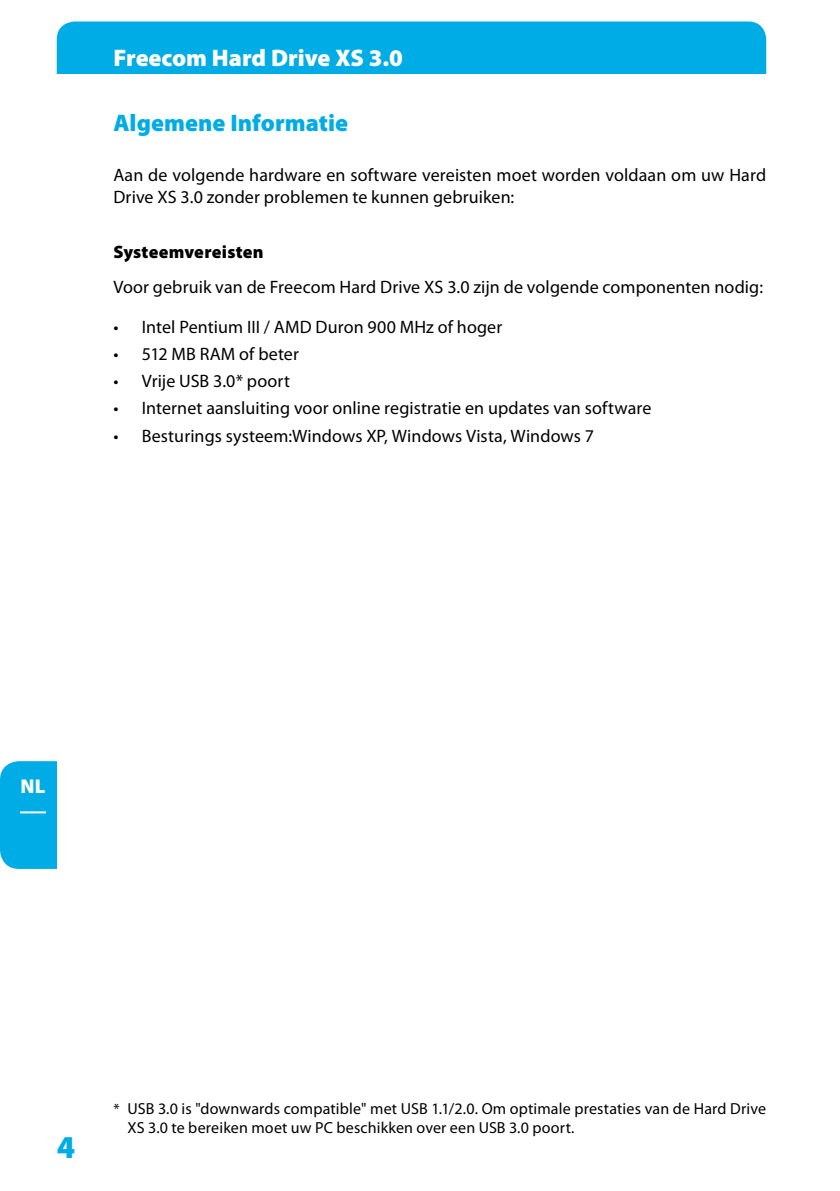
<style>
.page{position:relative;width:840px;height:1191px;background:#fff}
.page>*{position:absolute;margin:0;border:0;box-sizing:border-box;transform-origin:0 0}
.t1{font:900 24px "Myriad Pro";color:#fff}
.t2{font:900 24px "Myriad Pro";color:#00ace5}
.t3{font:900 20px "Myriad Pro";color:#fff}
.t4{font:18px/21.6px "Myriad Pro";letter-spacing:.005em;color:#000}
.t5{font:900 18px "Myriad Pro";letter-spacing:.015em;color:#000}
.t6{font:16px/19.2px "Myriad Pro";letter-spacing:.01em;color:#000}
.s1{font-size:15px}
</style>
<div class="page">
<div style="left:57px;top:22px;width:708px;height:52px;background:#00ace5"></div>
<div style="left:0;top:761px;width:57px;height:108px;background:#00ace5"></div>
<hr style="left:20px;top:811px;width:26px;height:2px;background:#fff">
<h1 class="t1" style="left:113px;top:42px;width:291px">Freecom Hard Drive XS 3.0</h1>
<h1 class="t2" style="left:113px;top:107px;width:236px">Algemene Informatie</h1>
<p class="t4" style="left:113px;top:164px;width:654px">Aan de volgende hardware en software vereisten moet worden voldaan om uw Hard<br>Drive XS 3.0 zonder problemen te kunnen gebruiken:</p>
<p class="t5" style="left:113px;top:239px;width:152px">Systeemvereisten</p>
<p class="t4" style="left:113px;top:276px;width:650px">Voor gebruik van de Freecom Hard Drive XS 3.0 zijn de volgende componenten nodig:</p>
<p class="t4" style="left:113px;top:315px;width:390px">• Intel Pentium III / AMD Duron 900 MHz of hoger</p>
<p class="t4" style="left:113px;top:343px;width:187px">• 512 MB RAM of beter</p>
<p class="t4" style="left:113px;top:370px;width:178px">• Vrije USB 3.0* poort</p>
<p class="t4" style="left:113px;top:397px;width:539px">• Internet aansluiting voor online registratie en updates van software</p>
<p class="t4" style="left:113px;top:424px;width:482px">• Besturings systeem:Windows XP, Windows Vista, Windows 7</p>
<p class="t3" style="left:21px;top:773px;width:26px">NL</p>
<p class="t6" style="left:127px;top:1098px;width:640px;text-indent:-14px"><span class="s1">*</span> USB 3.0 is "downwards compatible" met USB 1.1/2.0. Om optimale prestaties van de Hard Drive<br>XS 3.0 te bereiken moet uw PC beschikken over een USB 3.0 poort.</p>
</div>
